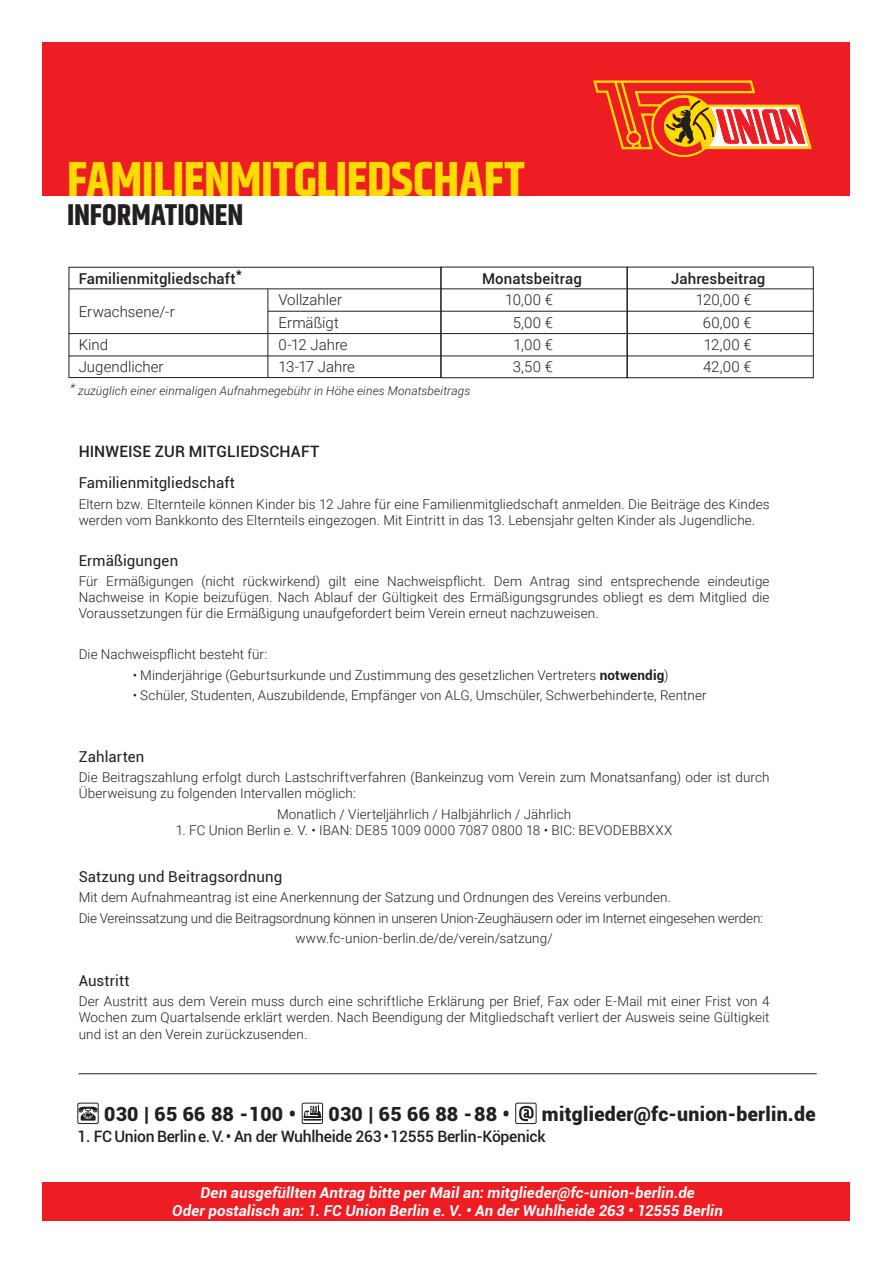
<style>
.page{position:relative;width:893px;height:1263px;background:#fff}
.page>*{position:absolute;margin:0;border:0;box-sizing:border-box;transform-origin:0 0}
.t1{font:700 49.2px "Khand";letter-spacing:-.005em;color:#ffdc01}
.t2{font:700 30px "Khand";letter-spacing:-.005em;color:#231f20}
.t3{font:900 19.5px "Roboto";letter-spacing:.015em;color:#231f20}
.t4{font:500 15.75px "Roboto";letter-spacing:-.02em;color:#231f20}
.t5{font:500 15.75px "Roboto";letter-spacing:.005em;color:#231f20}
.t6{font:italic 700 15px/18px "Roboto";letter-spacing:.01em;color:#fff;text-align:center}
.t7{font:300 15px/22.5px "Roboto";color:#231f20}
.t8{font:15px "Roboto";letter-spacing:.005em;color:#231f20}
.t9{font:500 15px "Roboto";letter-spacing:.005em;color:#231f20}
.t10{font:300 13.5px/16.2px "Roboto";letter-spacing:.005em;color:#231f20}
.t11{font:300 13.5px "Roboto";letter-spacing:-.015em;color:#231f20}
.t12{font:italic 300 12px "Roboto";letter-spacing:.015em;color:#231f20}
.s1{font-weight:700}
</style>
<div class="page">
<div style="left:43px;top:43px;width:807px;height:153px;background:#ee1d23"></div>
<svg style="left:554px;top:42px;width:296px;height:115px"></svg>
<div style="left:69px;top:267px;width:372px;height:111px;border:1px solid #231f20"></div>
<div style="left:441px;top:267px;width:186px;height:111px;border:1px solid #231f20"></div>
<div style="left:627px;top:267px;width:186px;height:111px;border:1px solid #231f20"></div>
<hr style="left:69px;top:288px;width:744px;height:1px;background:#231f20">
<hr style="left:268px;top:311px;width:545px;height:1px;background:#231f20">
<hr style="left:267px;top:289px;width:1px;height:89px;background:#231f20">
<hr style="left:69px;top:333px;width:744px;height:1px;background:#231f20">
<hr style="left:69px;top:356px;width:744px;height:1px;background:#231f20">
<div style="left:43px;top:1182px;width:807px;height:38px;background:#ee1d23"></div>
<div style="left:78px;top:1103px;width:20px;height:20px;background:linear-gradient(to right,#fff,#fff);border-radius:2px"></div>
<div style="left:77px;top:1103px;width:22px;height:21px;border:1px solid #231f20;border-radius:2px"></div>
<svg style="left:79px;top:1107px;width:18px;height:13px"></svg>
<svg style="left:302px;top:1103px;width:21px;height:20px"></svg>
<div style="left:302px;top:1103px;width:21px;height:21px;border:1px solid #231f20;border-radius:2px"></div>
<div style="left:310px;top:1105px;width:8px;height:11px;background:#fff"></div>
<svg style="left:303px;top:1106px;width:19px;height:14px"></svg>
<svg style="left:519px;top:1106px;width:15px;height:15px"></svg>
<div style="left:515px;top:1103px;width:22px;height:21px;border:1px solid #231f20;border-radius:2px"></div>
<hr style="left:79px;top:1073px;width:738px;height:1px;background:#231f20">
<h1 class="t1" style="left:67px;top:144px;width:459px">FAMILIENMITGLIEDSCHAFT</h1>
<h2 class="t2" style="left:67px;top:194px;width:178px">INFORMATIONEN</h2>
<p class="t9" style="left:79px;top:268px;width:165px">Familienmitgliedschaft*</p>
<p class="t7" style="left:79px;top:299px;width:98px">Erwachsene/-r</p>
<p class="t9" style="left:482px;top:268px;width:101px">Monatsbeitrag</p>
<p class="t9" style="left:671px;top:268px;width:96px">Jahresbeitrag</p>
<p class="t7" style="left:279px;top:288px;width:65px">Vollzahler</p>
<p class="t7" style="left:505px;top:288px;width:49px">10,00 €</p>
<p class="t7" style="left:696px;top:288px;width:58px">120,00 €</p>
<p class="t7" style="left:513px;top:310px;width:42px">5,00 €</p>
<p class="t7" style="left:703px;top:310px;width:50px">60,00 €</p>
<p class="t7" style="left:514px;top:333px;width:41px">1,00 €</p>
<p class="t7" style="left:704px;top:333px;width:49px">12,00 €</p>
<p class="t7" style="left:513px;top:355px;width:42px">3,50 €</p>
<p class="t7" style="left:703px;top:355px;width:50px">42,00 €</p>
<p class="t7" style="left:279px;top:310px;width:71px">Ermäßigt<br>0-12 Jahre</p>
<p class="t7" style="left:79px;top:333px;width:31px">Kind</p>
<p class="t7" style="left:79px;top:355px;width:87px">Jugendlicher</p>
<p class="t7" style="left:279px;top:355px;width:78px">13-17 Jahre</p>
<p class="t12" style="left:70px;top:382px;width:402px">* zuzüglich einer einmaligen Aufnahmegebühr in Höhe eines Monatsbeitrags</p>
<p class="t5" style="left:79px;top:440px;width:242px">HINWEISE ZUR MITGLIEDSCHAFT</p>
<p class="t8" style="left:79px;top:472px;width:158px">Familienmitgliedschaft</p>
<p class="t10" style="left:79px;top:495px;width:692px">Eltern bzw. Elternteile können Kinder bis 12 Jahre für eine Familienmitgliedschaft anmelden. Die Beiträge des Kindes werden vom Bankkonto des Elternteils eingezogen. Mit Eintritt in das 13. Lebensjahr gelten Kinder als Jugendliche.</p>
<p class="t8" style="left:79px;top:550px;width:101px">Ermäßigungen</p>
<p class="t10" style="left:79px;top:573px;width:692px;text-align:justify">Für Ermäßigungen (nicht rückwirkend) gilt eine Nachweispflicht. Dem Antrag sind entsprechende eindeutige Nachweise in Kopie beizufügen. Nach Ablauf der Gültigkeit des Ermäßigungsgrundes obliegt es dem Mitglied die Voraussetzungen für die Ermäßigung unaufgefordert beim Verein erneut nachzuweisen.</p>
<p class="t10" style="left:79px;top:646px;width:190px">Die Nachweispflicht besteht für:</p>
<p class="t10" style="left:133px;top:666px;width:537px">• Minderjährige (Geburtsurkunde und Zustimmung des gesetzlichen Vertreters <span class="s1">notwendig</span>)</p>
<p class="t10" style="left:133px;top:687px;width:575px">• Schüler, Studenten, Auszubildende, Empfänger von ALG, Umschüler, Schwerbehinderte, Rentner</p>
<p class="t8" style="left:79px;top:746px;width:67px">Zahlarten</p>
<p class="t10" style="left:79px;top:769px;width:692px">Die Beitragszahlung erfolgt durch Lastschriftverfahren (Bankeinzug vom Verein zum Monatsanfang) oder ist durch<br>Überweisung zu folgenden Intervallen möglich:</p>
<p class="t10" style="left:277px;top:805px;width:296px">Monatlich / Vierteljährlich / Halbjährlich / Jährlich</p>
<p class="t10" style="left:176px;top:822px;width:498px">1. FC Union Berlin e. V. • IBAN: DE85 1009 0000 7087 0800 18 • BIC: BEVODEBBXXX</p>
<p class="t8" style="left:79px;top:866px;width:205px">Satzung und Beitragsordnung</p>
<p class="t10" style="left:79px;top:889px;width:594px">Mit dem Aufnahmeantrag ist eine Anerkennung der Satzung und Ordnungen des Vereins verbunden.</p>
<p class="t11" style="left:79px;top:908px;width:686px">Die Vereinssatzung und die Beitragsordnung können in unseren Union-Zeughäusern oder im Internet eingesehen werden:</p>
<p class="t10" style="left:295px;top:930px;width:259px">www.fc-union-berlin.de/de/verein/satzung/</p>
<p class="t8" style="left:79px;top:970px;width:52px">Austritt</p>
<p class="t10" style="left:79px;top:993px;width:692px;text-align:justify">Der Austritt aus dem Verein muss durch eine schriftliche Erklärung per Brief, Fax oder E-Mail mit einer Frist von 4<br>Wochen zum Quartalsende erklärt werden. Nach Beendigung der Mitgliedschaft verliert der Ausweis seine Gültigkeit und ist an den Verein zurückzusenden.</p>
<h3 class="t3" style="left:104px;top:1100px;width:193px">030 | 65 66 88 -100 •</h3>
<h3 class="t3" style="left:328px;top:1100px;width:183px">030 | 65 66 88 -88 •</h3>
<h3 class="t3" style="left:542px;top:1100px;width:275px">mitglieder@fc-union-berlin.de</h3>
<p class="t4" style="left:77px;top:1126px;width:470px">1. FC Union Berlin e.V. • An der Wuhlheide 263 • 12555 Berlin-Köpenick</p>
<p class="t6" style="left:172px;top:1183px;width:552px">Den ausgefüllten Antrag bitte per Mail an: mitglieder@fc-union-berlin.de<br>Oder postalisch an: 1. FC Union Berlin e. V. • An der Wuhlheide 263 • 12555 Berlin</p>
</div>
